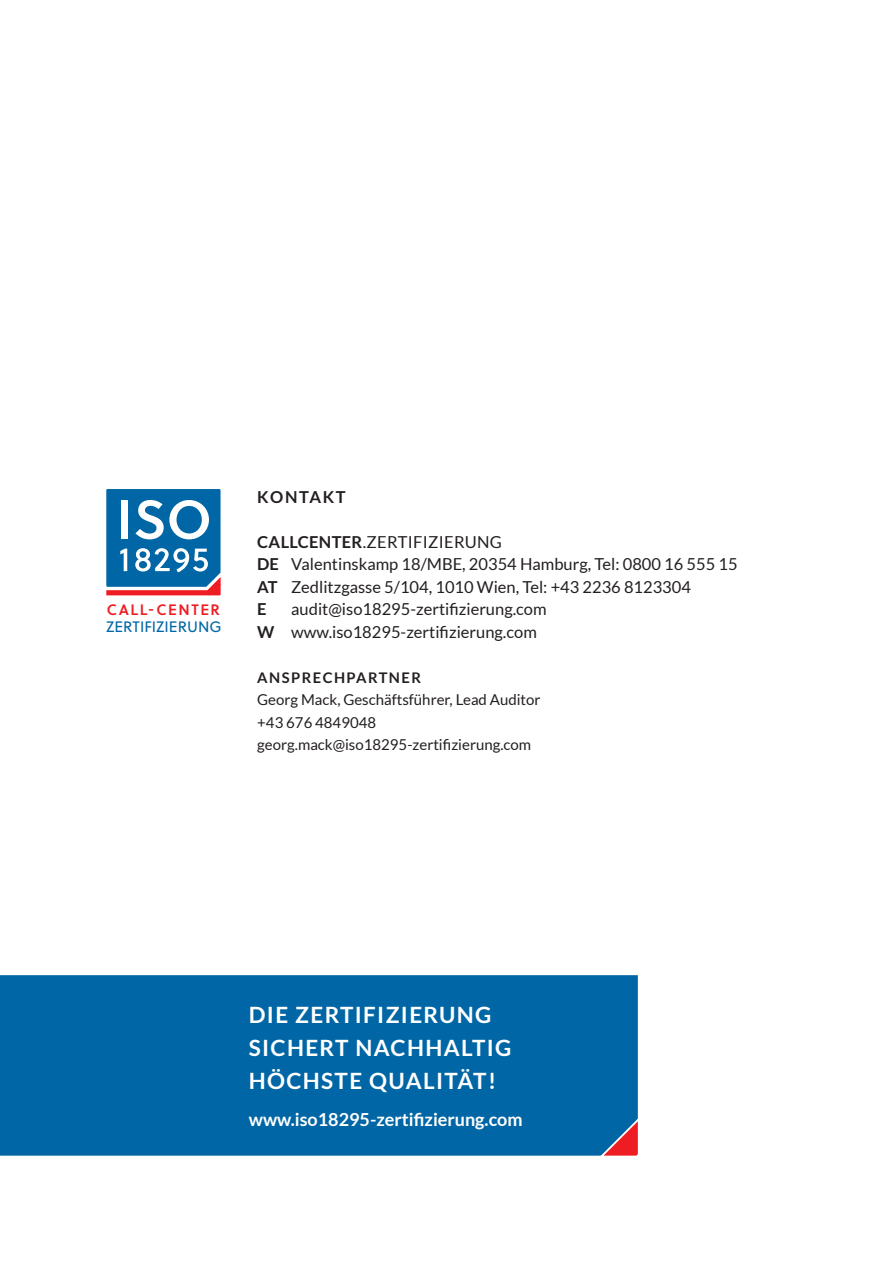
<style>
.page{position:relative;width:893px;height:1263px;background:#fff}
.page>*{position:absolute;margin:0;border:0;box-sizing:border-box;transform-origin:0 0}
.headline{font:700 22.5px/33px "Lato";letter-spacing:.06em;color:#fff}
.t1{font:700 18px "Lato";color:#fff}
.fließtext{font:16.5px/22.5px "Lato";color:#231f20}
.fließtext-2{font:16.5px "Lato";letter-spacing:.02em;color:#231f20}
.fließtext-3{font:700 16.5px "Lato";letter-spacing:.1em;color:#231f20}
.t2{font:15.15px "Soleil";letter-spacing:.005em;color:#0166a5}
.t3{font:15.15px "Soleil Sb";letter-spacing:.1em;color:#ee1d23}
.t4{font:15px/22.5px "Lato";color:#231f20}
.t5{font:700 14.7px "Lato";letter-spacing:.1em;color:#231f20}
.s1{font-weight:700}
</style>
<div class="page">
<div style="left:0;top:975px;width:638px;height:181px;background:#0166a5"></div>
<svg style="left:597px;top:1116px;width:41px;height:40px;background:#67567c"></svg>
<svg style="left:106px;top:489px;width:115px;height:106px"></svg>
<p class="t3" style="left:107px;top:598px;width:115px">CALL-CENTER</p>
<p class="t2" style="left:106px;top:616px;width:117px">ZERTIFIZIERUNG</p>
<p class="fließtext-3" style="left:257px;top:487px;width:90px">KONTAKT</p>
<p class="fließtext-2" style="left:257px;top:532px;width:246px"><span class="s1">CALLCENTER</span>.ZERTIFIZIERUNG</p>
<p class="fließtext" style="left:257px;top:553px;width:482px"><span class="s1">DE</span> Valentinskamp 18/MBE, 20354 Hamburg, Tel: 0800 16 555 15<br><span class="s1">AT</span> Zedlitzgasse 5/104, 1010 Wien, Tel: +43 2236 8123304</p>
<p class="fließtext-3" style="left:257px;top:600px;width:11px">E</p>
<p class="fließtext" style="left:291px;top:598px;width:257px">audit@iso18295-zertifizierung.com</p>
<p class="fließtext" style="left:257px;top:620px;width:281px"><span class="s1">W</span> www.iso18295-zertifizierung.com</p>
<p class="t5" style="left:257px;top:669px;width:165px">ANSPRECHPARTNER</p>
<p class="t4" style="left:257px;top:688px;width:285px">Georg Mack, Geschäftsführer, Lead Auditor</p>
<p class="t4" style="left:257px;top:711px;width:275px">+43 676 4849048 georg.mack@iso18295-zertifizierung.com</p>
<p class="headline" style="left:249px;top:998px;width:264px">DIE ZERTIFIZIERUNG<br>SICHERT NACHHALTIG<br>HÖCHSTE QUALITÄT!</p>
<p class="t1" style="left:249px;top:1109px;width:275px">www.iso18295-zertifizierung.com</p>
</div>
